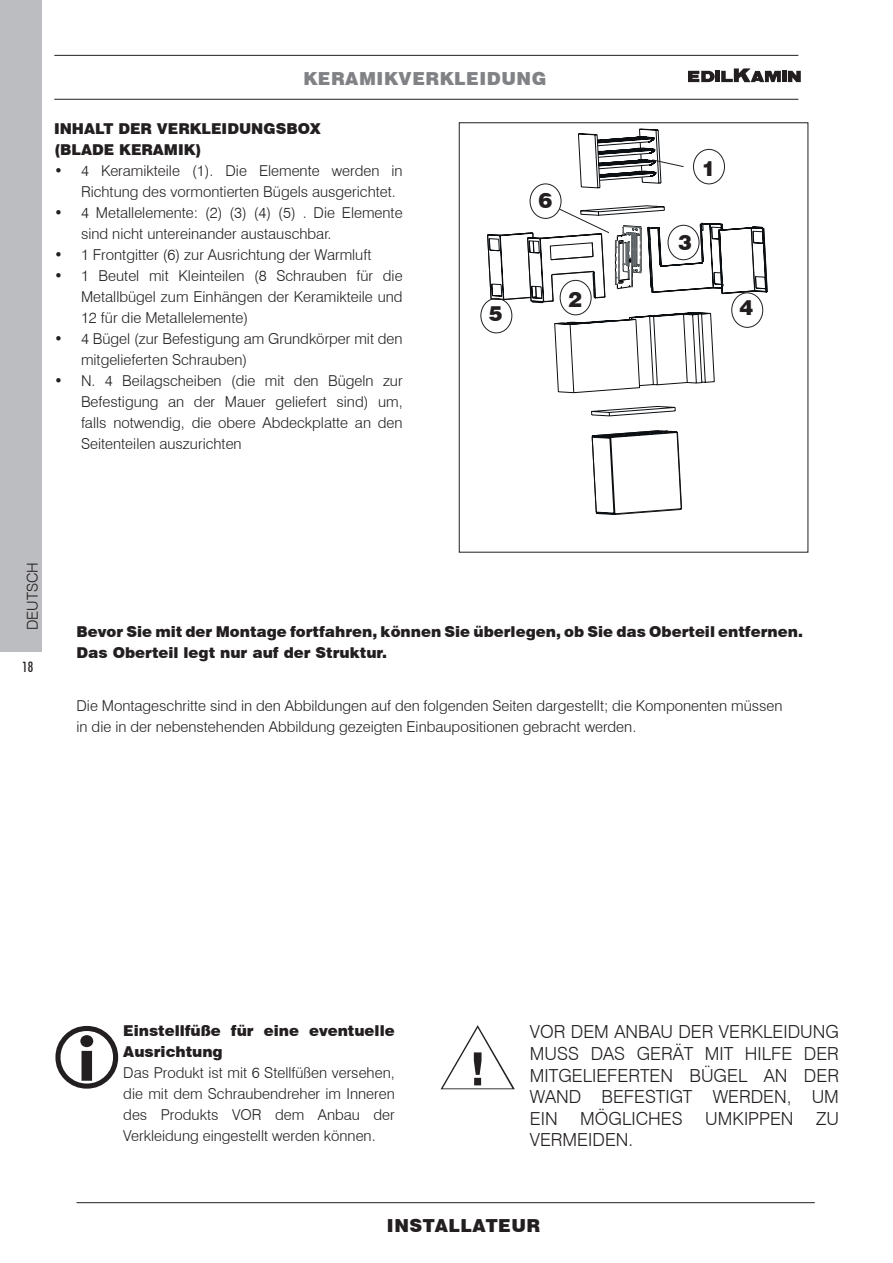
<style>
.page{position:relative;width:893px;height:1263px;background:#fff}
.page>*{position:absolute;margin:0;border:0;box-sizing:border-box;transform-origin:0 0}
.t1{font:900 21px "Swiss 721 BT";color:#231f20}
.t2{font:300 18px/21.6px "Swiss 721 BT";color:#231f20;text-align:justify}
.t3{font:900 18px "Swiss 721 BT";letter-spacing:.03em;color:#808285}
.t4{font:900 18px "Swiss 721 BT";letter-spacing:.03em;color:#231f20}
.t5{font:300 15px/21px "Swiss 721 BT";color:#231f20}
.t6{font:900 15px/21px "Swiss 721 BT";color:#231f20}
.t7{font:500 condensed 14.25px "Futura BT";color:#231f20}
</style>
<div class="page">
<div style="left:0;top:0;width:42px;height:652px;background:#bcbdc0"></div>
<hr style="left:76px;top:1202px;width:739px;height:1px;background:#231f20">
<hr style="left:54px;top:55px;width:744px;height:1px;background:#231f20">
<hr style="left:54px;top:99px;width:744px;height:1px;background:#231f20">
<div style="left:782px;top:71px;width:5px;height:11px;background:#231f20"></div>
<hr style="left:716px;top:71px;width:4px;height:11px;background:#231f20">
<svg style="left:688px;top:71px;width:27px;height:11px"></svg>
<svg style="left:721px;top:68px;width:60px;height:14px"></svg>
<svg style="left:788px;top:71px;width:13px;height:11px"></svg>
<svg style="left:55px;top:1026px;width:63px;height:63px"></svg>
<div style="left:481px;top:298px;width:31px;height:35px;border:1px solid #231f20;border-radius:50%"></div>
<svg style="left:441px;top:1025px;width:74px;height:64px"></svg>
<svg style="left:487px;top:129px;width:280px;height:386px"></svg>
<p class="t3" style="left:303px;top:68px;width:245px">KERAMIKVERKLEIDUNG</p>
<p class="t6" style="left:54px;top:118px;width:268px">INHALT DER VERKLEIDUNGSBOX (BLADE KERAMIK)</p>
<p class="t5" style="left:81px;top:160px;width:323px;text-indent:-27px">• 4 Keramikteile (1). Die Elemente werden in<br>Richtung des vormontierten Bügels ausgerichtet.</p>
<p class="t5" style="left:81px;top:202px;width:323px;text-indent:-27px">• 4 Metallelemente: (2) (3) (4) (5) . Die Elemente sind nicht untereinander austauschbar.</p>
<p class="t5" style="left:54px;top:244px;width:319px">• 1 Frontgitter (6) zur Ausrichtung der Warmluft</p>
<p class="t5" style="left:81px;top:265px;width:323px;text-align:justify;text-indent:-27px">• 1 Beutel mit Kleinteilen (8 Schrauben für die Metallbügel zum Einhängen der Keramikteile und 12 für die Metallelemente)</p>
<p class="t5" style="left:81px;top:328px;width:323px;text-indent:-27px">• 4 Bügel (zur Befestigung am Grundkörper mit den mitgelieferten Schrauben)</p>
<p class="t5" style="left:81px;top:370px;width:323px;text-align:justify;text-indent:-27px">• N. 4 Beilagscheiben (die mit den Bügeln zur Befestigung an der Mauer geliefert sind) um, falls notwendig, die obere Abdeckplatte an den Seitenteilen auszurichten</p>
<h1 class="t1" style="left:702px;top:156px;width:15px">1</h1>
<h1 class="t1" style="left:538px;top:188px;width:15px">6</h1>
<h1 class="t1" style="left:678px;top:230px;width:15px">3</h1>
<h1 class="t1" style="left:568px;top:287px;width:15px">2</h1>
<h1 class="t1" style="left:489px;top:300px;width:15px">5</h1>
<h1 class="t1" style="left:740px;top:295px;width:15px">4</h1>
<p class="t5" style="left:22px;top:630px;width:70px;rotate:-90deg">DEUTSCH</p>
<p class="t7" style="left:22px;top:658px;width:12px">18</p>
<p class="t6" style="left:76px;top:621px;width:728px">Bevor Sie mit der Montage fortfahren, können Sie überlegen, ob Sie das Oberteil entfernen.<br>Das Oberteil legt nur auf der Struktur.</p>
<p class="t5" style="left:76px;top:695px;width:708px">Die Montageschritte sind in den Abbildungen auf den folgenden Seiten dargestellt; die Komponenten müssen in die in der nebenstehenden Abbildung gezeigten Einbaupositionen gebracht werden.</p>
<p class="t6" style="left:123px;top:1020px;width:273px">Einstellfüße für eine eventuelle<br>Ausrichtung</p>
<p class="t5" style="left:123px;top:1062px;width:273px;text-align:justify">Das Produkt ist mit 6 Stellfüßen versehen, die mit dem Schraubendreher im Inneren des Produkts VOR dem Anbau der Verkleidung eingestellt werden können.</p>
<p class="t2" style="left:530px;top:1021px;width:311px">VOR DEM ANBAU DER VERKLEIDUNG MUSS DAS GERÄT MIT HILFE DER MITGELIEFERTEN BÜGEL AN DER WAND BEFESTIGT WERDEN, UM EIN</p>
<p class="t2" style="left:580px;top:1107px;width:104px">MÖGLICHES</p>
<p class="t2" style="left:705px;top:1107px;width:90px">UMKIPPEN</p>
<p class="t2" style="left:816px;top:1107px;width:24px">ZU</p>
<p class="t2" style="left:530px;top:1129px;width:105px">VERMEIDEN.</p>
<p class="t4" style="left:387px;top:1215px;width:155px">INSTALLATEUR</p>
</div>
